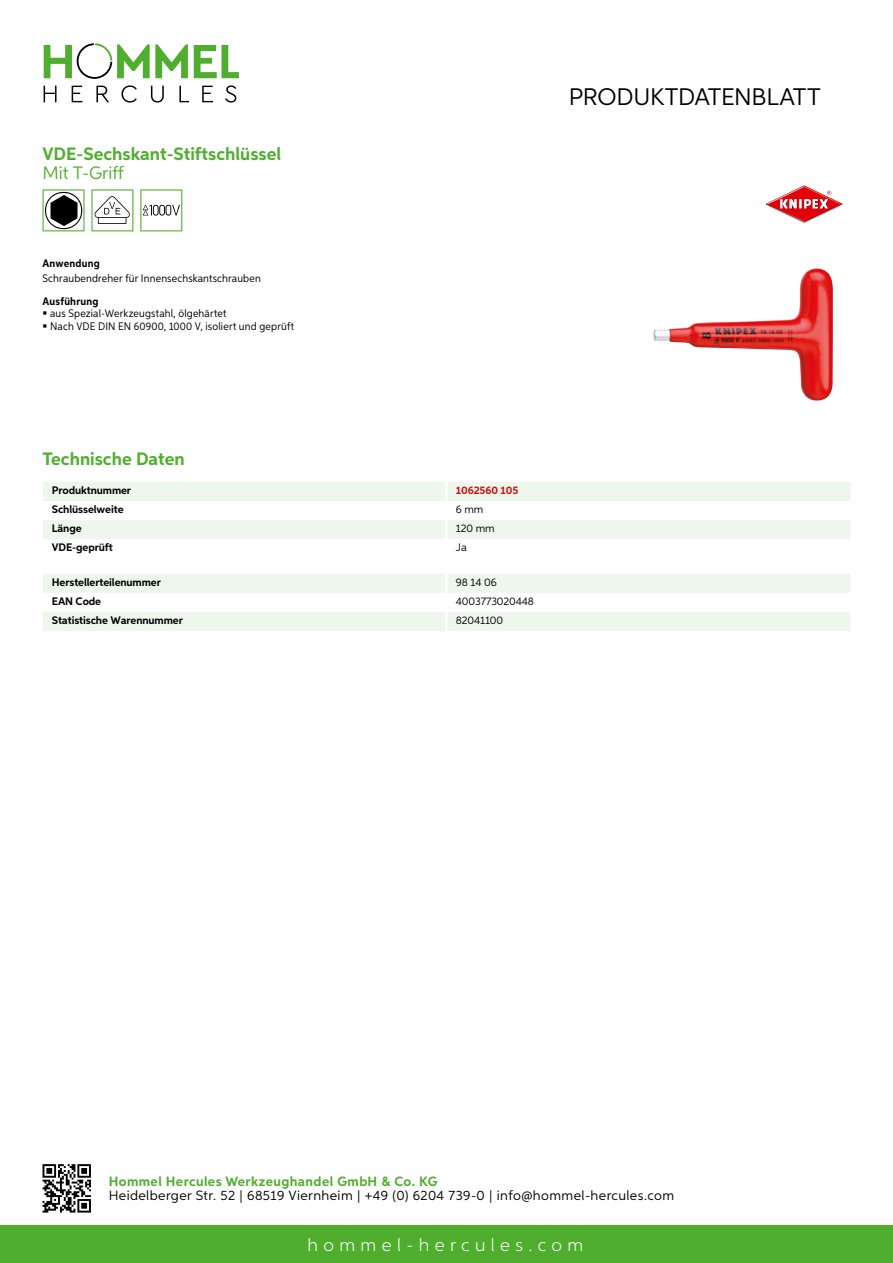
<style>
.page{position:relative;width:893px;height:1263px;background:#fff}
.page>*{position:absolute;margin:0;border:0;box-sizing:border-box;transform-origin:0 0}
.t1{font:24px "Aspira";letter-spacing:-.01em;color:#000}
.t2{font:700 18px "Aspira";color:#50ae2f}
.t3{font:300 18px "Aspira";letter-spacing:.3em;color:#fff}
.t4{font:18px "Aspira";color:#50ae2f}
.t5{font:13.5px "Aspira";letter-spacing:.03em;color:#000}
.t6{font:700 13.5px "Aspira";letter-spacing:.03em;color:#50ae2f}
.t7{font:10.95px/12.8px "Aspira Nar";letter-spacing:.015em;color:#000}
.t8{font:700 10.95px "Aspira";letter-spacing:-.01em;color:#000}
.t9{font:10.95px "Aspira";letter-spacing:-.01em;color:#000}
.t10{font:700 10.95px "Aspira Nar";letter-spacing:.02em;color:#000}
.t11{font:700 10.95px "Aspira";letter-spacing:-.01em;color:#cd1013}
</style>
<div class="page">
<div style="left:0;top:1226px;width:893px;height:37px;background:#50ae2f"></div>
<svg style="left:43px;top:1164px;width:48px;height:48px"></svg>
<svg style="left:194px;top:45px;width:45px;height:33px"></svg>
<svg style="left:44px;top:43px;width:144px;height:36px"></svg>
<svg style="left:44px;top:86px;width:13px;height:16px"></svg>
<svg style="left:72px;top:86px;width:10px;height:16px"></svg>
<svg style="left:96px;top:86px;width:13px;height:16px"></svg>
<svg style="left:121px;top:85px;width:16px;height:18px"></svg>
<svg style="left:151px;top:86px;width:13px;height:17px"></svg>
<svg style="left:179px;top:86px;width:10px;height:16px"></svg>
<svg style="left:202px;top:86px;width:11px;height:16px"></svg>
<svg style="left:225px;top:85px;width:11px;height:18px"></svg>
<div style="left:43px;top:482px;width:807px;height:19px;background:#eef7eb"></div>
<div style="left:43px;top:520px;width:807px;height:19px;background:#eef7eb"></div>
<hr style="left:445px;top:482px;width:3px;height:19px;background:#fff">
<hr style="left:445px;top:520px;width:3px;height:19px;background:#fff">
<svg style="left:43px;top:574px;width:807px;height:57px"></svg>
<hr style="left:445px;top:612px;width:3px;height:19px;background:#fff">
<svg style="left:43px;top:189px;width:42px;height:42px"></svg>
<svg style="left:91px;top:189px;width:42px;height:42px"></svg>
<svg style="left:140px;top:189px;width:42px;height:42px"></svg>
<img style="left:653px;top:268px;width:180px;height:133px">
<svg style="left:766px;top:186px;width:76px;height:38px"></svg>
<h2 class="t2" style="left:43px;top:142px;width:240px">VDE-Sechskant-Stiftschlüssel</h2>
<h2 class="t4" style="left:43px;top:162px;width:83px">Mit T-Griff</h2>
<p class="t10" style="left:43px;top:257px;width:59px">Anwendung</p>
<p class="t7" style="left:43px;top:272px;width:220px">Schraubendreher für Innensechskantschrauben</p>
<p class="t10" style="left:43px;top:294px;width:58px">Ausführung</p>
<p class="t7" style="left:50px;top:307px;width:245px">aus Spezial-Werkzeugstahl, ölgehärtet<br>Nach VDE DIN EN 60900, 1000 V, isoliert und geprüft</p>
<h1 class="t1" style="left:569px;top:82px;width:253px">Produktdatenblatt</h1>
<h2 class="t2" style="left:43px;top:448px;width:144px">Technische Daten</h2>
<p class="t8" style="left:52px;top:483px;width:81px">Produktnummer</p>
<p class="t11" style="left:456px;top:483px;width:64px">1062560 105</p>
<p class="t8" style="left:52px;top:502px;width:73px">Schlüsselweite</p>
<p class="t9" style="left:456px;top:502px;width:29px">6 mm</p>
<p class="t8" style="left:52px;top:521px;width:31px">Länge</p>
<p class="t9" style="left:456px;top:522px;width:40px">120 mm</p>
<p class="t8" style="left:52px;top:541px;width:63px">VDE-geprüft</p>
<p class="t9" style="left:456px;top:541px;width:13px">Ja</p>
<p class="t8" style="left:52px;top:575px;width:111px">Herstellerteilenummer</p>
<p class="t9" style="left:456px;top:575px;width:42px">98 14 06</p>
<p class="t8" style="left:52px;top:594px;width:51px">EAN Code</p>
<p class="t9" style="left:456px;top:594px;width:80px">4003773020448</p>
<p class="t8" style="left:52px;top:613px;width:132px">Statistische Warennummer</p>
<p class="t9" style="left:456px;top:613px;width:49px">82041100</p>
<p class="t6" style="left:109px;top:1172px;width:330px">Hommel Hercules Werkzeughandel GmbH &amp; Co. KG</p>
<p class="t5" style="left:109px;top:1187px;width:567px">Heidelberger Str. 52 | 68519 Viernheim | +49 (0) 6204 739-0 | info@hommel-hercules.com</p>
<h2 class="t3" style="left:307px;top:1234px;width:277px">hommel-hercules.com</h2>
</div>
